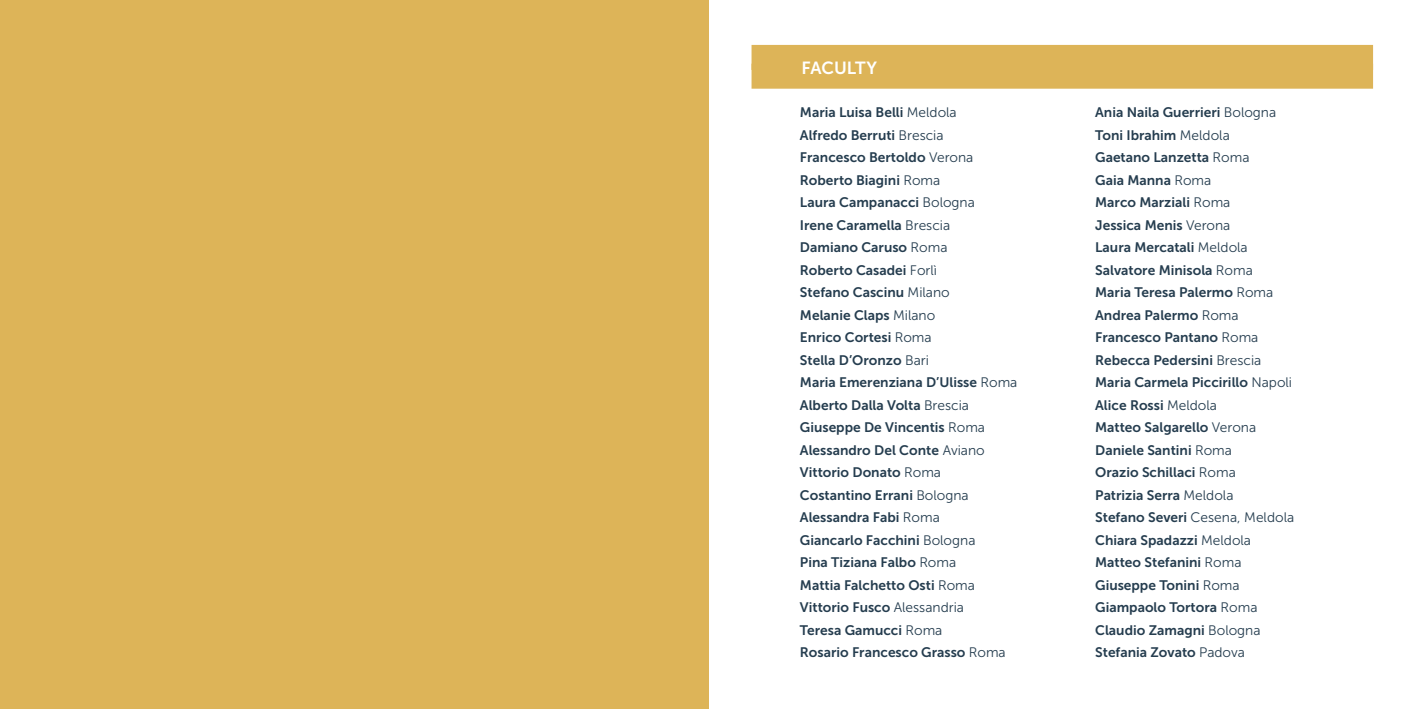
<style>
.page{position:relative;width:1418px;height:709px;background:#fff}
.page>*{position:absolute;margin:0;border:0;box-sizing:border-box;transform-origin:0 0}
.t1{font:17.5px "Museo Sans 700";color:#fff}
.t2{font:13.75px/22.5px "Museo Sans 700";color:#253d4f}
.t3{font:13.75px "Museo Sans 300";color:#253d4f}
.s1{font-family:"Museo Sans 300"}
.s2{font-family:"Museo Sans 700"}
</style>
<div class="page">
<div style="left:0;top:0;width:709px;height:709px;background:#ddb458"></div>
<div style="left:751px;top:45px;width:621px;height:25px;background:#ddb458"></div>
<div style="left:751px;top:64px;width:621px;height:25px;background:#ddb458"></div>
<p class="t1" style="left:801px;top:59px;width:77px">FACULTY</p>
<p class="t2" style="left:800px;top:101px;width:219px">Maria Luisa Belli <span class="s1">Meldola<br></span>Alfredo Berruti <span class="s1">Brescia<br></span>Francesco Bertoldo <span class="s1">Verona<br></span>Roberto Biagini <span class="s1">Roma<br></span>Laura Campanacci <span class="s1">Bologna<br></span>Irene Caramella <span class="s1">Brescia<br></span>Damiano Caruso <span class="s1">Roma<br></span>Roberto Casadei <span class="s1">Forlì<br></span>Stefano Cascinu <span class="s1">Milano<br></span>Melanie Claps <span class="s1">Milano<br></span>Enrico Cortesi <span class="s1">Roma<br></span>Stella D’Oronzo <span class="s1">Bari<br></span>Maria Emerenziana D’Ulisse <span class="s1">Roma<br></span>Alberto Dalla Volta <span class="s1">Brescia<br></span>Giuseppe De Vincentis <span class="s1">Roma<br></span>Alessandro Del Conte <span class="s1">Aviano<br></span>Vittorio Donato <span class="s1">Roma<br></span>Costantino Errani <span class="s1">Bologna<br></span>Alessandra Fabi <span class="s1">Roma<br></span>Giancarlo Facchini <span class="s1">Bologna<br></span>Pina Tiziana Falbo <span class="s1">Roma<br></span>Mattia Falchetto Osti <span class="s1">Roma<br></span>Vittorio Fusco <span class="s1">Alessandria<br></span>Teresa Gamucci <span class="s1">Roma<br></span>Rosario Francesco Grasso <span class="s1">Roma</span></p>
<p class="t2" style="left:1095px;top:101px;width:198px">Ania Naila Guerrieri <span class="s1">Bologna<br></span>Toni Ibrahim <span class="s1">Meldola<br></span>Gaetano Lanzetta <span class="s1">Roma<br></span>Gaia Manna <span class="s1">Roma<br></span>Marco Marziali <span class="s1">Roma<br></span>Jessica Menis <span class="s1">Verona<br></span>Laura Mercatali <span class="s1">Meldola<br></span>Salvatore Minisola <span class="s1">Roma<br></span>Maria Teresa Palermo <span class="s1">Roma<br></span>Andrea Palermo <span class="s1">Roma<br></span>Francesco Pantano <span class="s1">Roma<br></span>Rebecca Pedersini <span class="s1">Brescia<br></span>Maria Carmela Piccirillo <span class="s1">Napoli<br></span>Alice Rossi <span class="s1">Meldola<br></span>Matteo Salgarello <span class="s1">Verona<br></span>Daniele Santini <span class="s1">Roma<br></span>Orazio Schillaci <span class="s1">Roma<br></span>Patrizia Serra <span class="s1">Meldola</span></p>
<p class="t3" style="left:1095px;top:510px;width:200px"><span class="s2">Stefano Severi</span> Cesena, Meldola</p>
<p class="t2" style="left:1095px;top:528px;width:167px">Chiara Spadazzi <span class="s1">Meldola<br></span>Matteo Stefanini <span class="s1">Roma<br></span>Giuseppe Tonini <span class="s1">Roma<br></span>Giampaolo Tortora <span class="s1">Roma<br></span>Claudio Zamagni <span class="s1">Bologna<br></span>Stefania Zovato <span class="s1">Padova</span></p>
</div>
